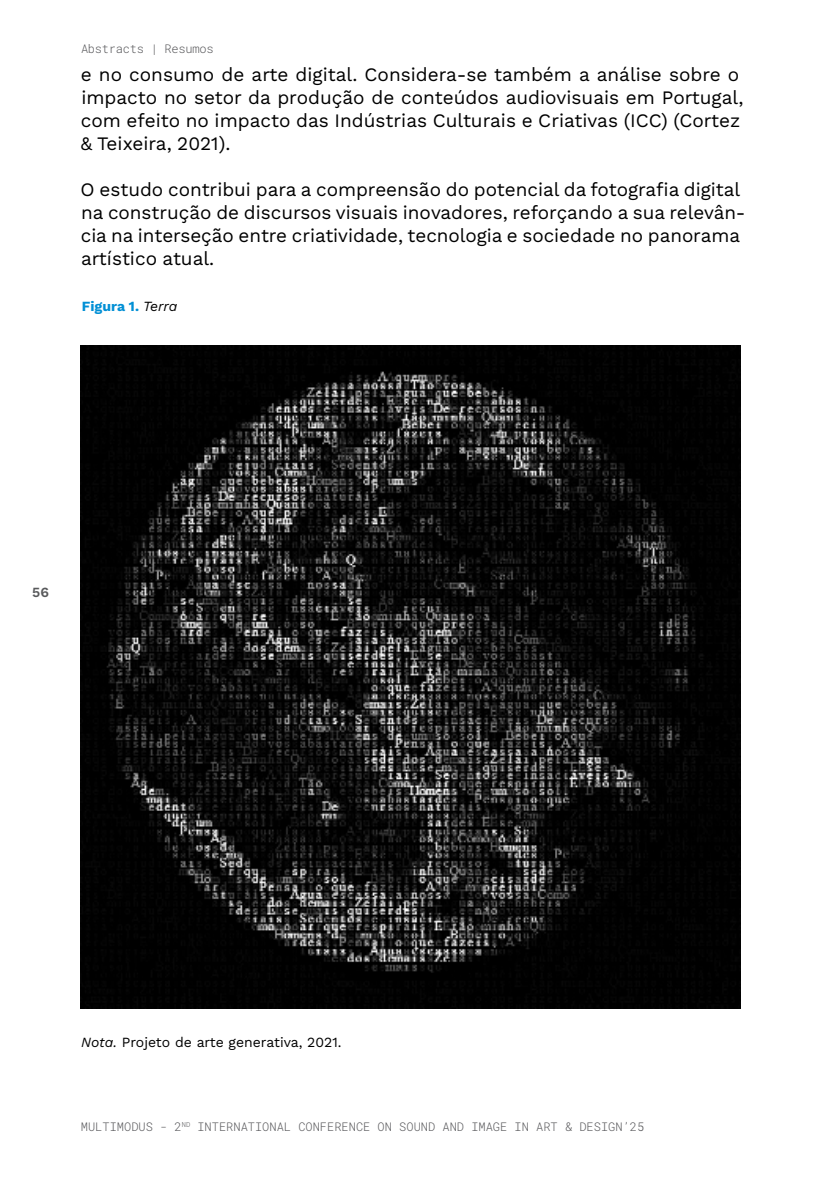
<style>
.page{position:relative;width:840px;height:1191px;background:#fff}
.page>*{position:absolute;margin:0;border:0;box-sizing:border-box;transform-origin:0 0}
.t1{font:19px/23px "Work Sans";color:#000}
.t2{font:14px "Work Sans";color:#000}
.t3{font:700 14px "Work Sans";color:#008fd5}
.t4{font:600 14px "Work Sans";color:#58595b}
.t5{font:300 12px "Roboto Mono";color:#59595c}
.t6{font:300 12px "Roboto Mono";letter-spacing:-.02em;color:#59595c}
.s1{font-weight:400;font-style:italic;color:#000}
.s2{font-style:italic}
</style>
<div class="page">
<img style="left:81px;top:346px;width:658px;height:662px">
<p class="t6" style="left:81px;top:41px;width:134px">Abstracts | Resumos</p>
<p class="t1" style="left:80px;top:62px;width:664px">e no consumo de arte digital. Considera-se também a análise sobre o impacto no setor da produção de conteúdos audiovisuais em Portugal, com efeito no impacto das Indústrias Culturais e Criativas (ICC) (Cortez &amp; Teixeira, 2021).</p>
<p class="t1" style="left:81px;top:177px;width:666px">O estudo contribui para a compreensão do potencial da fotografia digital na construção de discursos visuais inovadores, reforçando a sua relevân&shy;cia na interseção entre criatividade, tecnologia e sociedade no panorama artístico atual.</p>
<p class="t3" style="left:82px;top:295px;width:97px">Figura 1. <span class="s1">Terra</span></p>
<p class="t4" style="left:32px;top:581px;width:18px">56</p>
<p class="t2" style="left:81px;top:1031px;width:262px"><span class="s2">Nota.</span> Projeto de arte generativa, 2021.</p>
<p class="t5" style="left:81px;top:1118px;width:564px">MULTIMODUS - 2<sup>ND</sup> INTERNATIONAL CONFERENCE ON SOUND AND IMAGE IN ART &amp; DESIGN’25</p>
</div>
